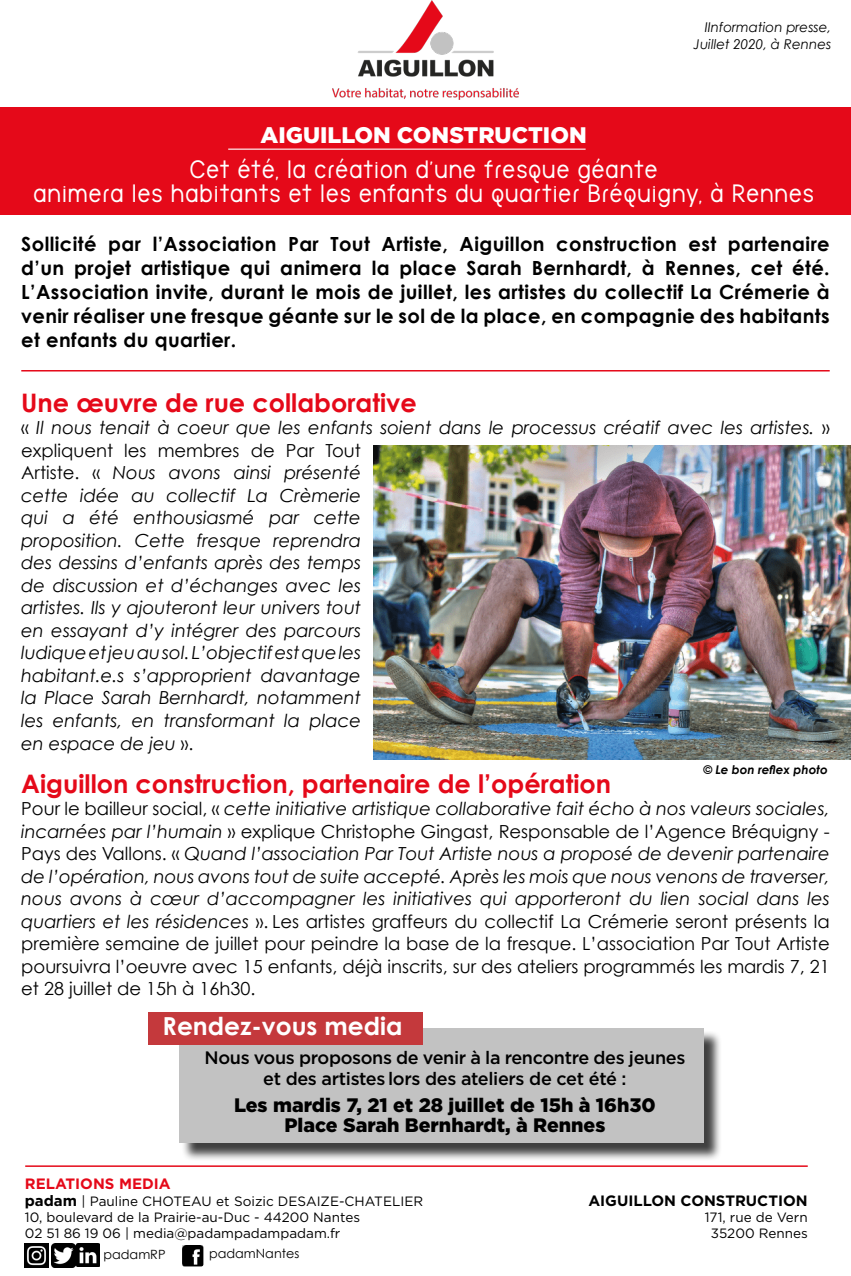
<style>
.page{position:relative;width:851px;height:1276px;background:#fff}
.page>*{position:absolute;margin:0;border:0;box-sizing:border-box;transform-origin:0 0}
.t1{font:25.5px/24px "thebrooklynbold";letter-spacing:.04em;color:#fff;text-align:center}
.t2{font:700 25.5px "Century Gothic";color:#e50919}
.t3{font:700 24.75px "Century Gothic";color:#fff}
.t4{font:900 22.5px "Gotham";color:#fff}
.t5{font:700 19.5px/24px "Century Gothic";letter-spacing:.02em;color:#000;text-align:justify}
.t6{font:900 19.5px/19.5px "Gotham";color:#000;text-align:center}
.t7{font:18px/22.5px "Century Gothic";color:#000;text-align:justify}
.t8{font:italic 18px/22.5px "Century Gothic";color:#000}
.t9{font:500 18px/21.6px "Gotham";letter-spacing:-.02em;color:#000;text-align:center}
.t10{font:700 15px "Gotham";color:#000}
.t11{font:700 15px "Gotham";color:#e50919}
.t12{font:13.5px/16.2px "Gotham";color:#000}
.t13{font:italic 13.5px/16.2px "Century Gothic";color:#000;text-align:right}
.t14{font:12.75px "Century Gothic";color:#000}
.t15{font:italic 700 12px "Century Gothic";color:#000}
.s1{font-style:normal}
.s2{font-style:italic}
.s3{font-weight:700;font-size:15px}
</style>
<div class="page">
<div style="left:0;top:107px;width:850px;height:107px;background:#e50919"></div>
<img style="left:333px;top:0;width:185px;height:100px">
<hr style="left:228px;top:149px;width:357px;height:1px;background:#fff">
<div style="left:181px;top:1030px;width:541px;height:132px;background:#000;opacity:.75"></div>
<div style="left:179px;top:1028px;width:524px;height:115px;background:#c2c2c2"></div>
<hr style="left:25px;top:1165px;width:782px;height:2px;background:#e50919">
<img style="left:182px;top:1245px;width:21px;height:21px">
<img style="left:52px;top:1244px;width:23px;height:23px">
<img style="left:77px;top:1244px;width:23px;height:23px">
<img style="left:25px;top:1244px;width:23px;height:23px">
<img style="left:374px;top:446px;width:476px;height:313px">
<div style="left:148px;top:1012px;width:274px;height:32px;background:#c4393c"></div>
<hr style="left:21px;top:370px;width:808px;height:1px;background:#e50919">
<p class="t13" style="left:693px;top:19px;width:139px">IInformation presse,<br>Juillet 2020, à Rennes</p>
<p class="t4" style="left:260px;top:120px;width:328px">AIGUILLON CONSTRUCTION</p>
<h1 class="t1" style="left:33px;top:157px;width:781px">Cet été, la création d’une fresque géante<br>animera les habitants et les enfants du quartier Bréquigny, à Rennes</h1>
<p class="t5" style="left:21px;top:231px;width:809px">Sollicité par l’Association Par Tout Artiste, Aiguillon construction est partenaire d’un projet artistique qui animera la place Sarah Bernhardt, à Rennes, cet été.<br>L’Association invite, durant le mois de juillet, les artistes du collectif La Crémerie à venir réaliser une fresque géante sur le sol de la place, en compagnie des habitants et enfants du quartier.</p>
<h1 class="t2" style="left:21px;top:386px;width:397px">Une œuvre de rue collaborative</h1>
<p class="t8" style="left:21px;top:416px;width:809px"><span class="s1">«</span> Il nous tenait à coeur que les enfants soient dans le processus créatif avec les artistes. <span class="s1">» expliquent les membres de Par Tout<br>Artiste. «</span> Nous avons ainsi présenté<br>cette idée au collectif La Crèmerie<br>qui a été enthousiasmé par cette<br>proposition. Cette fresque reprendra<br>des dessins d’enfants après des temps<br>de discussion et d’échanges avec les<br>artistes. Ils y ajouteront leur univers tout<br>en essayant d’y intégrer des parcours<br>ludique et jeu au sol. L’objectif est que les<br>habitant.e.s s’approprient davantage<br>la Place Sarah Bernhardt, notamment<br>les enfants, en transformant la place<br>en espace de jeu <span class="s1">».</span></p>
<h1 class="t2" style="left:21px;top:767px;width:591px">Aiguillon construction, partenaire de l’opération</h1>
<p class="t7" style="left:21px;top:797px;width:809px">Pour le bailleur social, « <span class="s2">cette initiative artistique collaborative fait écho à nos valeurs sociales, incarnées par l’humain</span> » explique Christophe Gingast, Responsable de l’Agence Bréquigny - Pays des Vallons. « <span class="s2">Quand l’association Par Tout Artiste nous a proposé de devenir partenaire de l’opération, nous avons tout de suite accepté. Après les mois que nous venons de traverser, nous avons à cœur d’accompagner les initiatives qui apporteront du lien social dans les quartiers et les résidences</span> ». Les artistes graffeurs du collectif La Crémerie seront présents la première semaine de juillet pour peindre la base de la fresque. L’association Par Tout Artiste poursuivra l’oeuvre avec 15 enfants, déjà inscrits, sur des ateliers programmés les mardis 7, 21 et 28 juillet de 15h à 16h30.</p>
<p class="t15" style="left:703px;top:762px;width:126px">© Le bon reflex photo</p>
<h2 class="t3" style="left:163px;top:1010px;width:241px">Rendez-vous media</h2>
<p class="t9" style="left:204px;top:1046px;width:482px">Nous vous proposons de venir à la rencontre des jeunes et des artistes lors des ateliers de cet été :</p>
<p class="t6" style="left:234px;top:1095px;width:423px">Les mardis 7, 21 et 28 juillet de 15h à 16h30<br>Place Sarah Bernhardt, à Rennes</p>
<p class="t11" style="left:25px;top:1174px;width:147px">RELATIONS MEDIA</p>
<p class="t12" style="left:25px;top:1192px;width:400px"><span class="s3">padam</span> | Pauline CHOTEAU et Soizic DESAIZE-CHATELIER<br>10, boulevard de la Prairie-au-Duc - 44200 Nantes<br>02 51 86 19 06 | media@padampadampadam.fr</p>
<p class="t14" style="left:103px;top:1246px;width:64px">padamRP</p>
<p class="t14" style="left:209px;top:1246px;width:92px">padamNantes</p>
<p class="t10" style="left:588px;top:1190px;width:221px">AIGUILLON CONSTRUCTION</p>
<p class="t12" style="left:704px;top:1208px;width:104px;text-align:center">171, rue de Vern<br>35200 Rennes</p>
</div>
